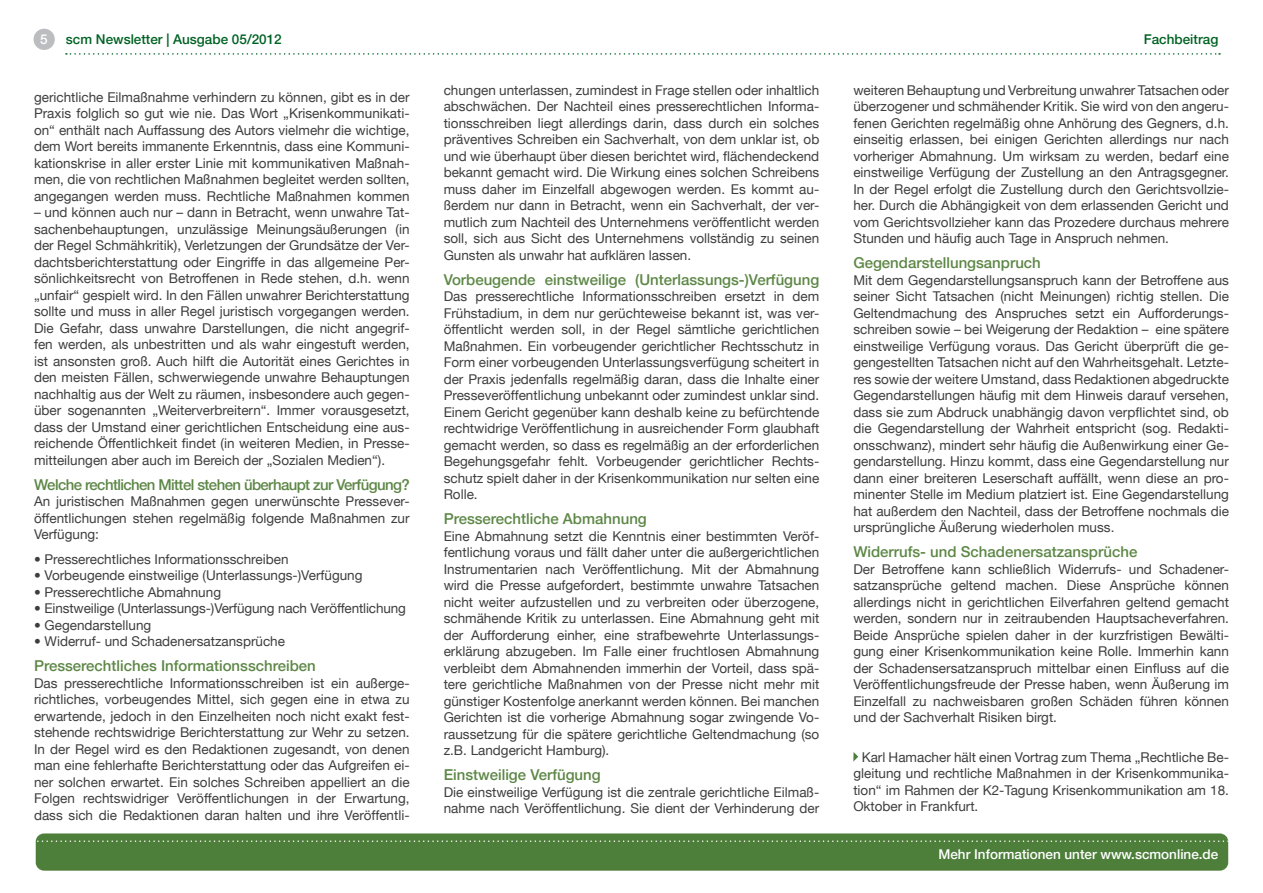
<style>
.page{position:relative;width:1263px;height:893px;background:#fff}
.page>*{position:absolute;margin:0;border:0;box-sizing:border-box;transform-origin:0 0}
.t1{font:500 15px "Helvetica Neue LT";color:#5d8746}
.t2{font:500 15px "Helvetica Neue LT";letter-spacing:-.04em;color:#5d8746}
.t3{font:13.5px/16.5px "Helvetica Neue LT";color:#3e3e3f;text-align:justify}
.t4{font:500 13.5px "Helvetica Neue LT";color:#006224}
.t5{font:500 13.5px "Helvetica Neue LT";color:#fff}
</style>
<div class="page">
<div style="left:36px;top:833px;width:1192px;height:38px;background:#4d7e3a;border-radius:8px"></div>
<div style="left:34px;top:29px;width:21px;height:21px;background:#bcbdc0;border-radius:50%"></div>
<svg style="left:35px;top:840px;width:1194px;height:2px"></svg>
<svg style="left:66px;top:53px;width:1154px;height:2px"></svg>
<svg style="left:853px;top:752px;width:5px;height:10px"></svg>
<p class="t4" style="left:66px;top:31px;width:217px">scm Newsletter | Ausgabe 05/2012</p>
<p class="t5" style="left:40px;top:31px;width:9px">5</p>
<p class="t4" style="left:1144px;top:31px;width:76px">Fachbeitrag</p>
<p class="t3" style="left:34px;top:88px;width:377px">gerichtliche Eilmaßnahme verhindern zu können, gibt es in der Praxis folglich so gut wie nie. Das Wort „Krisenkommunikati&shy;on“ enthält nach Auffassung des Autors vielmehr die wichtige, dem Wort bereits immanente Erkenntnis, dass eine Kommuni&shy;kationskrise in aller erster Linie mit kommunikativen Maßnah&shy;men, die von rechtlichen Maßnahmen begleitet werden sollten, angegangen werden muss. Rechtliche Maßnahmen kommen</p>
<p class="t3" style="left:34px;top:204px;width:377px">– und können auch nur – dann in Betracht, wenn unwahre Tat&shy;sachenbehauptungen, unzulässige Meinungsäußerungen (in der Regel Schmähkritik), Verletzungen der Grundsätze der Ver&shy;dachtsberichterstattung oder Eingriffe in das allgemeine Per&shy;sönlichkeitsrecht von Betroffenen in Rede stehen, d.h. wenn „unfair“ gespielt wird. In den Fällen unwahrer Berichterstattung sollte und muss in aller Regel juristisch vorgegangen werden.<br>Die Gefahr, dass unwahre Darstellungen, die nicht angegrif&shy;fen werden, als unbestritten und als wahr eingestuft werden, ist ansonsten groß. Auch hilft die Autorität eines Gerichtes in den meisten Fällen, schwerwiegende unwahre Behauptungen nachhaltig aus der Welt zu räumen, insbesondere auch gegen&shy;über sogenannten „Weiterverbreitern“. Immer vorausgesetzt, dass der Umstand einer gerichtlichen Entscheidung eine aus&shy;reichende Öffentlichkeit findet (in weiteren Medien, in Presse&shy;mitteilungen aber auch im Bereich der „Sozialen Medien“).</p>
<p class="t2" style="left:34px;top:475px;width:377px">Welche rechtlichen Mittel stehen überhaupt zur Verfügung?</p>
<p class="t3" style="left:34px;top:493px;width:377px">An juristischen Maßnahmen gegen unerwünschte Pressever&shy;öffentlichungen stehen regelmäßig folgende Maßnahmen zur Verfügung:</p>
<p class="t3" style="left:34px;top:550px;width:256px">• Presserechtliches Informationsschreiben</p>
<p class="t3" style="left:34px;top:567px;width:330px">• Vorbeugende einstweilige (Unterlassungs-)Verfügung</p>
<p class="t3" style="left:34px;top:583px;width:189px">• Presserechtliche Abmahnung</p>
<p class="t3" style="left:34px;top:600px;width:373px">• Einstweilige (Unterlassungs-)Verfügung nach Veröffentlichung</p>
<p class="t3" style="left:34px;top:616px;width:119px">• Gegendarstellung</p>
<p class="t3" style="left:34px;top:633px;width:253px">• Widerruf- und Schadenersatzansprüche</p>
<p class="t1" style="left:34px;top:657px;width:283px">Presserechtliches Informationsschreiben</p>
<p class="t3" style="left:34px;top:674px;width:377px">Das presserechtliche Informationsschreiben ist ein außerge&shy;richtliches, vorbeugendes Mittel, sich gegen eine in etwa zu erwartende, jedoch in den Einzelheiten noch nicht exakt fest&shy;stehende rechtswidrige Berichterstattung zur Wehr zu setzen.<br>In der Regel wird es den Redaktionen zugesandt, von denen man eine fehlerhafte Berichterstattung oder das Aufgreifen ei&shy;ner solchen erwartet. Ein solches Schreiben appelliert an die Folgen rechtswidriger Veröffentlichungen in der Erwartung, dass sich die Redaktionen daran halten und ihre Veröffentli-</p>
<p class="t3" style="left:444px;top:81px;width:377px">chungen unterlassen, zumindest in Frage stellen oder inhaltlich abschwächen. Der Nachteil eines presserechtlichen Informa&shy;tionsschreiben liegt allerdings darin, dass durch ein solches präventives Schreiben ein Sachverhalt, von dem unklar ist, ob und wie überhaupt über diesen berichtet wird, flächendeckend bekannt gemacht wird. Die Wirkung eines solchen Schreibens muss daher im Einzelfall abgewogen werden. Es kommt au&shy;ßerdem nur dann in Betracht, wenn ein Sachverhalt, der ver&shy;mutlich zum Nachteil des Unternehmens veröffentlicht werden soll, sich aus Sicht des Unternehmens vollständig zu seinen Gunsten als unwahr hat aufklären lassen.</p>
<p class="t1" style="left:444px;top:270px;width:377px">Vorbeugende einstweilige (Unterlassungs-)Verfügung</p>
<p class="t3" style="left:444px;top:288px;width:377px">Das presserechtliche Informationsschreiben ersetzt in dem Frühstadium, in dem nur gerüchteweise bekannt ist, was ver&shy;öffentlicht werden soll, in der Regel sämtliche gerichtlichen Maßnahmen. Ein vorbeugender gerichtlicher Rechtsschutz in Form einer vorbeugenden Unterlassungsverfügung scheitert in der Praxis jedenfalls regelmäßig daran, dass die Inhalte einer Presseveröffentlichung unbekannt oder zumindest unklar sind.<br>Einem Gericht gegenüber kann deshalb keine zu befürchtende rechtwidrige Veröffentlichung in ausreichender Form glaubhaft gemacht werden, so dass es regelmäßig an der erforderlichen Begehungsgefahr fehlt. Vorbeugender gerichtlicher Rechts&shy;schutz spielt daher in der Krisenkommunikation nur selten eine Rolle.</p>
<p class="t1" style="left:444px;top:510px;width:205px">Presserechtliche Abmahnung</p>
<p class="t3" style="left:444px;top:527px;width:377px">Eine Abmahnung setzt die Kenntnis einer bestimmten Veröf&shy;fentlichung voraus und fällt daher unter die außergerichtlichen Instrumentarien nach Veröffentlichung. Mit der Abmahnung wird die Presse aufgefordert, bestimmte unwahre Tatsachen nicht weiter aufzustellen und zu verbreiten oder überzogene, schmähende Kritik zu unterlassen. Eine Abmahnung geht mit der Aufforderung einher, eine strafbewehrte Unterlassungs&shy;erklärung abzugeben. Im Falle einer fruchtlosen Abmahnung verbleibt dem Abmahnenden immerhin der Vorteil, dass spä&shy;tere gerichtliche Maßnahmen von der Presse nicht mehr mit günstiger Kostenfolge anerkannt werden können. Bei manchen Gerichten ist die vorherige Abmahnung sogar zwingende Vo&shy;raussetzung für die spätere gerichtliche Geltendmachung (so z.B. Landgericht Hamburg).</p>
<p class="t1" style="left:444px;top:766px;width:159px">Einstweilige Verfügung</p>
<p class="t3" style="left:444px;top:783px;width:377px">Die einstweilige Verfügung ist die zentrale gerichtliche Eilmaß&shy;nahme nach Veröffentlichung. Sie dient der Verhinderung der</p>
<p class="t3" style="left:853px;top:81px;width:377px">weiteren Behauptung und Verbreitung unwahrer Tatsachen oder überzogener und schmähender Kritik. Sie wird von den angeru&shy;fenen Gerichten regelmäßig ohne Anhörung des Gegners, d.h. einseitig erlassen, bei einigen Gerichten allerdings nur nach vorheriger Abmahnung. Um wirksam zu werden, bedarf eine einstweilige Verfügung der Zustellung an den Antragsgegner.<br>In der Regel erfolgt die Zustellung durch den Gerichtsvollzie&shy;her. Durch die Abhängigkeit von dem erlassenden Gericht und vom Gerichtsvollzieher kann das Prozedere durchaus mehrere Stunden und häufig auch Tage in Anspruch nehmen.</p>
<p class="t1" style="left:853px;top:254px;width:189px">Gegendarstellungsanpruch</p>
<p class="t3" style="left:853px;top:271px;width:377px">Mit dem Gegendarstellungsanspruch kann der Betroffene aus seiner Sicht Tatsachen (nicht Meinungen) richtig stellen. Die Geltendmachung des Anspruches setzt ein Aufforderungs&shy;schreiben sowie – bei Weigerung der Redaktion – eine spätere einstweilige Verfügung voraus. Das Gericht überprüft die ge&shy;gengestellten Tatsachen nicht auf den Wahrheitsgehalt. Letzte&shy;res sowie der weitere Umstand, dass Redaktionen abgedruckte Gegendarstellungen häufig mit dem Hinweis darauf versehen, dass sie zum Abdruck unabhängig davon verpflichtet sind, ob die Gegendarstellung der Wahrheit entspricht (sog. Redakti&shy;onsschwanz), mindert sehr häufig die Außenwirkung einer Ge&shy;gendarstellung. Hinzu kommt, dass eine Gegendarstellung nur dann einer breiteren Leserschaft auffällt, wenn diese an pro&shy;minenter Stelle im Medium platziert ist. Eine Gegendarstellung hat außerdem den Nachteil, dass der Betroffene nochmals die ursprüngliche Äußerung wiederholen muss.</p>
<p class="t1" style="left:853px;top:543px;width:285px">Widerrufs- und Schadenersatzansprüche</p>
<p class="t3" style="left:853px;top:560px;width:377px">Der Betroffene kann schließlich Widerrufs- und Schadener&shy;satzansprüche geltend machen. Diese Ansprüche können allerdings nicht in gerichtlichen Eilverfahren geltend gemacht werden, sondern nur in zeitraubenden Hauptsacheverfahren.<br>Beide Ansprüche spielen daher in der kurzfristigen Bewälti&shy;gung einer Krisenkommunikation keine Rolle. Immerhin kann der Schadensersatzanspruch mittelbar einen Einfluss auf die Veröffentlichungsfreude der Presse haben, wenn Äußerung im Einzelfall zu nachweisbaren großen Schäden führen können und der Sachverhalt Risiken birgt.</p>
<p class="t3" style="left:853px;top:748px;width:377px;text-indent:8px">Karl Hamacher hält einen Vortrag zum Thema „Rechtliche Be&shy;gleitung und rechtliche Maßnahmen in der Krisenkommunika&shy;tion“ im Rahmen der K2-Tagung Krisenkommunikation am 18.<br>Oktober in Frankfurt.</p>
<p class="t5" style="left:938px;top:846px;width:281px">Mehr Informationen unter www.scmonline.de</p>
</div>
